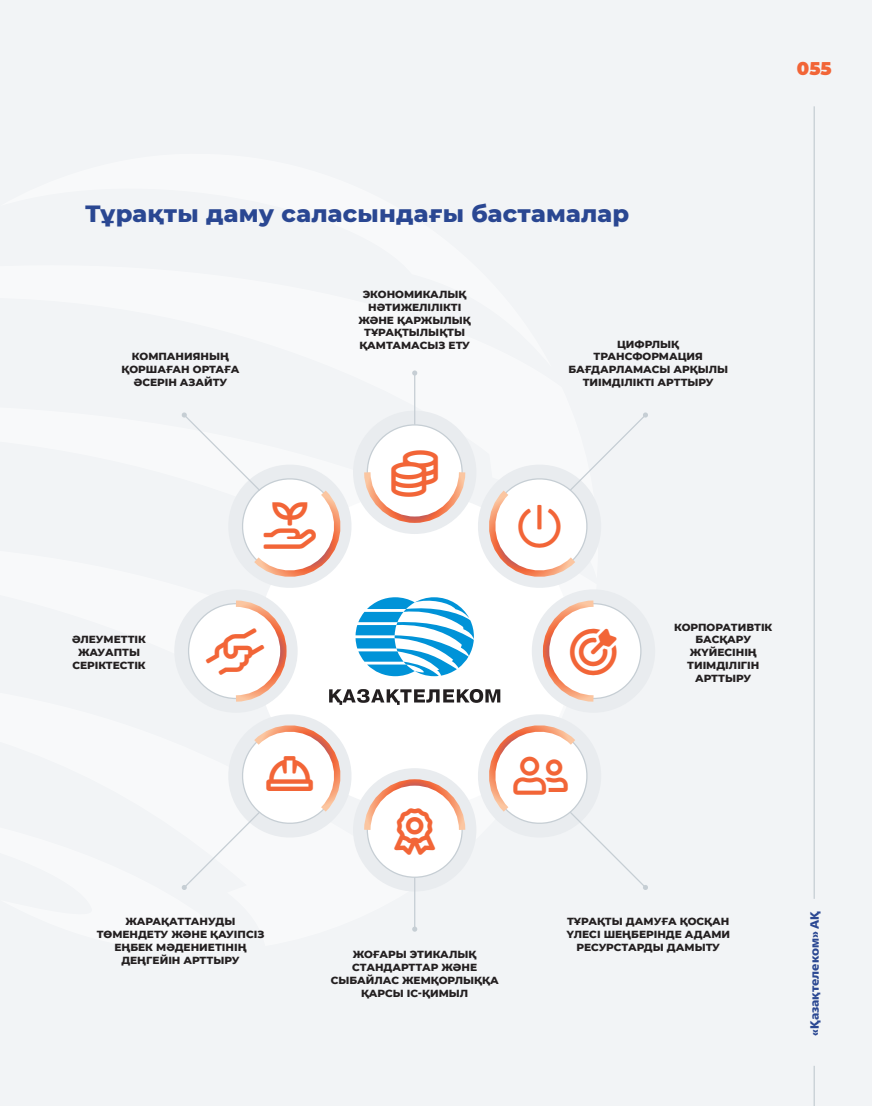
<style>
.page{position:relative;width:872px;height:1106px;background:#f2f4f6}
.page>*{position:absolute;margin:0;border:0;box-sizing:border-box;transform-origin:0 0}
.t1{font:46.5px "Font Awesome 5 Pro";color:#f26537}
.Заг__2{font:800 24px "Montserrat";letter-spacing:.01em;color:#2a4792}
.t2{font:900 18px "Montserrat";color:#f26537}
.t3{font:900 12px "Neue Frutiger World";color:#2a4792}
.Текст_3{font:800 10.5px/12.8px "Montserrat";color:#231f20;text-align:center}
</style>
<div class="page">
<hr style="left:414px;top:877px;width:1px;height:52px;background:#c6ced4">
<svg style="left:412px;top:926px;width:5px;height:5px"></svg>
<hr style="left:414px;top:373px;width:1px;height:52px;background:#c6ced4">
<svg style="left:412px;top:370px;width:5px;height:5px"></svg>
<hr style="left:813px;top:106px;width:2px;height:792px;background:#c6ced4">
<hr style="left:813px;top:1065px;width:2px;height:41px;background:#c6ced4">
<svg style="left:181px;top:412px;width:467px;height:478px"></svg>
<h3 class="t2" style="left:797px;top:55px;width:36px">055</h3>
<p class="Заг__2" style="left:85px;top:196px;width:546px">Тұрақты даму саласындағы бастамалар</p>
<p class="Текст_3" style="left:121px;top:350px;width:119px">КОМПАНИЯНЫҢ<br>ҚОРШАҒАН ОРТАҒА<br>ӘСЕРІН АЗАЙТУ</p>
<p class="t1" style="left:264px;top:502px;width:54px">■□●■▲●■</p>
<p class="Текст_3" style="left:72px;top:632px;width:76px">ӘЛЕУМЕТТІК<br>ЖАУАПТЫ<br>СЕРІКТЕСТІК</p>
<p class="t1" style="left:206px;top:628px;width:60px">■▲●■</p>
<p class="Текст_3" style="left:358px;top:287px;width:114px">ЭКОНОМИКАЛЫҚ<br>НӘТИЖЕЛІЛІКТІ<br>ЖӘНЕ ҚАРЖЫЛЫҚ<br>ТҰРАҚТЫЛЫҚТЫ<br>ҚАМТАМАСЫЗ ЕТУ</p>
<p class="t1" style="left:391px;top:450px;width:48px">□■▲</p>
<p class="Текст_3" style="left:568px;top:337px;width:161px">ЦИФРЛЫҚ<br>ТРАНСФОРМАЦИЯ<br>БАҒДАРЛАМАСЫ АРҚЫЛЫ<br>ТИІМДІЛІКТІ АРТТЫРУ</p>
<p class="Текст_3" style="left:674px;top:620px;width:100px">КОРПОРАТИВТІК<br>БАСҚАРУ<br>ЖҮЙЕСІНІҢ<br>ТИІМДІЛІГІН<br>АРТТЫРУ</p>
<p class="Текст_3" style="left:97px;top:914px;width:169px">ЖАРАҚАТТАНУДЫ<br>ТӨМЕНДЕТУ ЖӘНЕ ҚАУІПСІЗ<br>ЕҢБЕК МӘДЕНИЕТІНІҢ<br>ДЕҢГЕЙІН АРТТЫРУ</p>
<p class="Текст_3" style="left:331px;top:947px;width:169px">ЖОҒАРЫ ЭТИКАЛЫҚ<br>СТАНДАРТТАР ЖӘНЕ<br>СЫБАЙЛАС ЖЕМҚОРЛЫҚҚА<br>ҚАРСЫ ІС-ҚИМЫЛ</p>
<p class="Текст_3" style="left:566px;top:914px;width:165px">ТҰРАҚТЫ ДАМУҒА ҚОСҚАН<br>ҮЛЕСІ ШЕҢБЕРІНДЕ АДАМИ<br>РЕСУРСТАРДЫ ДАМЫТУ</p>
<p class="t3" style="left:807px;top:1035px;width:126px;rotate:-90deg">«Қазақтелеком» АҚ</p>
</div>
